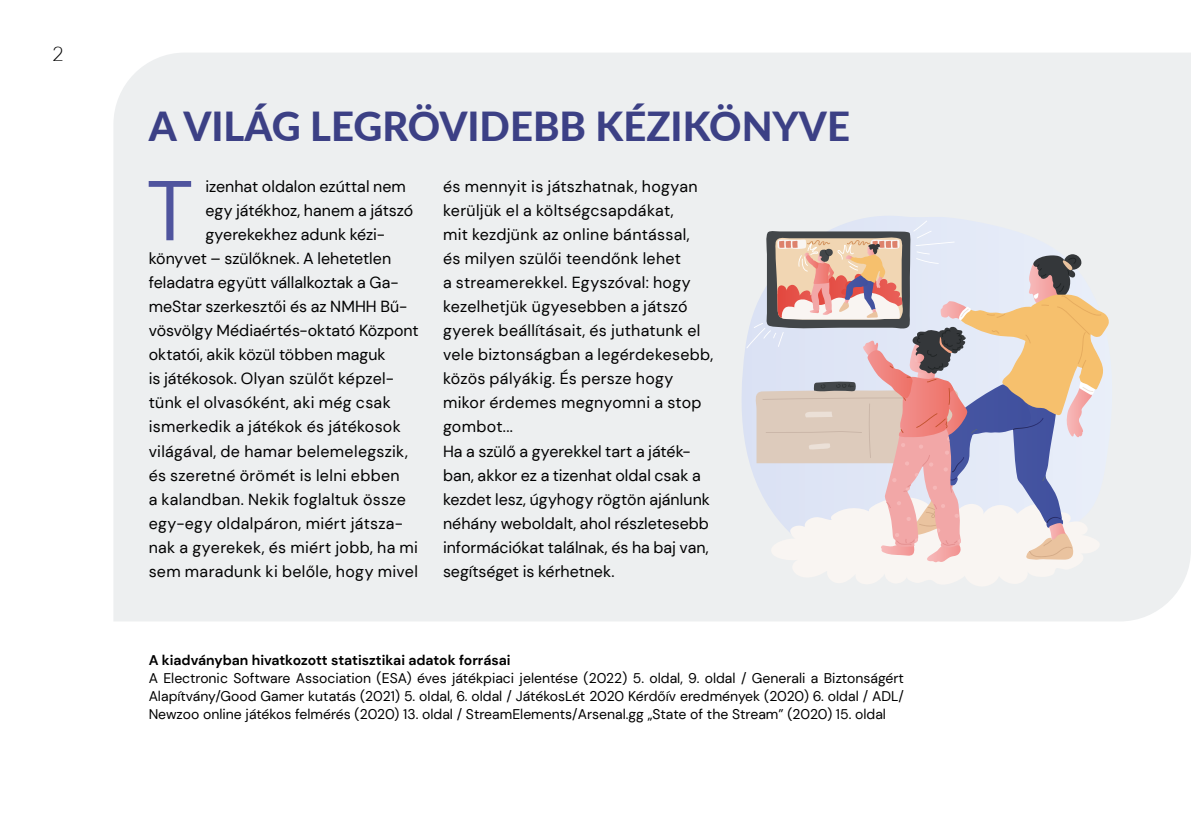
<style>
.page{position:relative;width:1191px;height:840px;background:#fff}
.page>*{position:absolute;margin:0;border:0;box-sizing:border-box;transform-origin:0 0}
.t1{font:84.6px "DM Sans";color:#4f549e}
.t2{font:800 40px "Lato";color:#3c4085}
.t3{font:300 20px "Lato";color:#000}
.t4{font:16px/24px "DM Sans";letter-spacing:.01em;color:#000}
.t5{font:14px/18px "DM Sans";color:#000;text-align:justify}
.t6{font:700 14px "DM Sans";color:#000}
</style>
<div class="page">
<div style="left:113px;top:53px;width:1078px;height:568px;background:#edeff0"></div>
<svg style="left:737px;top:215px;width:377px;height:348px;background:#ebedf0"></svg>
<svg style="left:746px;top:220px;width:363px;height:367px;background:#dccccc"></svg>
<p class="t3" style="left:52px;top:43px;width:13px">2</p>
<h2 class="t2" style="left:149px;top:97px;width:703px">A VILÁG LEGRÖVIDEBB KÉZIKÖNYVE</h2>
<h1 class="t1" style="left:146px;top:158px;width:49px">T</h1>
<p class="t4" style="left:205px;top:174px;width:202px">izenhat oldalon ezúttal nem</p>
<p class="t4" style="left:443px;top:174px;width:272px">és mennyit is játszhatnak, hogyan kerüljük el a költségcsapdákat,<br>mit kezdjünk az online bántással,<br>és milyen szülői teendőnk lehet<br>a streamerekkel. Egyszóval: hogy kezelhetjük ügyesebben a játszó gyerek beállításait, és juthatunk el vele biztonságban a legérdekesebb, közös pályákig. És persze hogy mikor érdemes megnyomni a stop gombot...<br>Ha a szülő a gyerekkel tart a játék&shy;ban, akkor ez a tizenhat oldal csak a kezdet lesz, úgyhogy rögtön ajánlunk néhány weboldalt, ahol részletesebb információkat találnak, és ha baj van, segítséget is kérhetnek.</p>
<p class="t4" style="left:205px;top:198px;width:209px">egy játékhoz, hanem a játszó</p>
<p class="t4" style="left:205px;top:222px;width:181px">gyerekekhez adunk kézi-</p>
<p class="t4" style="left:149px;top:246px;width:244px">könyvet – szülőknek. A lehetetlen</p>
<p class="t4" style="left:149px;top:270px;width:251px">feladatra együtt vállalkoztak a Ga-</p>
<p class="t4" style="left:149px;top:294px;width:260px">meStar szerkesztői és az NMHH Bű-</p>
<p class="t4" style="left:149px;top:318px;width:272px">vösvölgy Médiaértés-oktató Központ</p>
<p class="t4" style="left:149px;top:342px;width:238px">oktatói, akik közül többen maguk</p>
<p class="t4" style="left:149px;top:366px;width:247px">is játékosok. Olyan szülőt képzel-</p>
<p class="t4" style="left:149px;top:390px;width:244px">tünk el olvasóként, aki még csak</p>
<p class="t4" style="left:149px;top:414px;width:254px">ismerkedik a játékok és játékosok</p>
<p class="t4" style="left:149px;top:438px;width:261px">világával, de hamar belemelegszik,</p>
<p class="t4" style="left:149px;top:462px;width:252px">és szeretné örömét is lelni ebben</p>
<p class="t4" style="left:149px;top:486px;width:259px">a kalandban. Nekik foglaltuk össze</p>
<p class="t4" style="left:149px;top:510px;width:256px">egy-egy oldalpáron, miért játsza-</p>
<p class="t4" style="left:149px;top:534px;width:271px">nak a gyerekek, és miért jobb, ha mi</p>
<p class="t4" style="left:149px;top:558px;width:271px">sem maradunk ki belőle, hogy mivel</p>
<p class="t6" style="left:149px;top:651px;width:363px">A kiadványban hivatkozott statisztikai adatok forrásai</p>
<p class="t5" style="left:149px;top:669px;width:757px">A Electronic Software Association (ESA) éves játékpiaci jelentése (2022) 5. oldal, 9. oldal / Generali a Biztonságért Alapítvány/Good Gamer kutatás (2021) 5. oldal, 6. oldal / JátékosLét 2020 Kérdőív eredmények (2020) 6. oldal / ADL/ Newzoo online játékos felmérés (2020) 13. oldal / StreamElements/Arsenal.gg „State of the Stream” (2020) 15. oldal</p>
</div>
